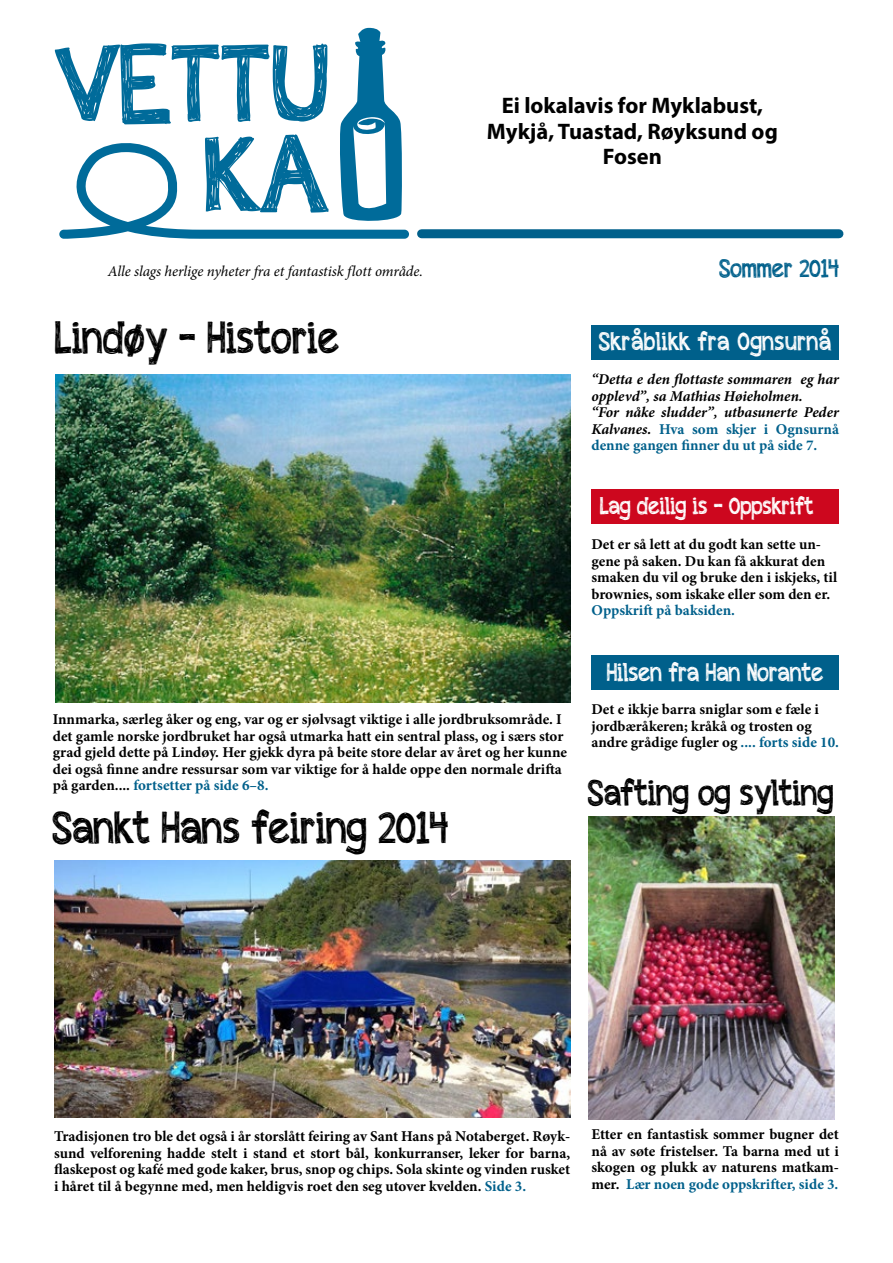
<style>
.page{position:relative;width:893px;height:1263px;background:#fff}
.page>*{position:absolute;margin:0;border:0;box-sizing:border-box;transform-origin:0 0}
.t1{font:45px "appleberry";color:#000;scale:.81 1}
.t2{font:36px "appleberry";color:#000;scale:.81 1}
.t3{font:25.5px "appleberry";letter-spacing:.03em;color:#fff;scale:.81 1}
.t4{font:25.5px "appleberry";color:#fff;scale:.81 1}
.t5{font:25.5px "appleberry";color:#00608b;scale:.81 1}
.t6{font:24px "appleberry";color:#fff;scale:.81 1}
.t7{font:700 22.5px/25.5px "Myriad Pro";color:#000;text-align:center}
.t8{font:700 15px/16.5px "Minion Pro";color:#000}
.t9{font:italic 700 15px/16.5px "Minion Pro";letter-spacing:-.005em;color:#000}
.t10{font:italic 15px "Minion Pro";letter-spacing:-.01em;color:#000}
.t11{font:700 15px "Minion Pro";color:#00608b}
.s1{font-style:normal;color:#00608b}
.s2{color:#00608b}
</style>
<div class="page">
<svg style="left:55px;top:28px;width:354px;height:211px"></svg>
<div style="left:591px;top:325px;width:248px;height:34px;background:#00608b"></div>
<div style="left:591px;top:490px;width:248px;height:34px;background:#cd071e"></div>
<div style="left:591px;top:656px;width:248px;height:34px;background:#00608b"></div>
<img style="left:54px;top:860px;width:516px;height:257px">
<div style="left:422px;top:229px;width:417px;height:9px;background:#00608b"></div>
<img style="left:55px;top:374px;width:515px;height:328px">
<img style="left:588px;top:817px;width:246px;height:302px">
<p class="t10" style="left:108px;top:261px;width:317px">Alle slags herlige nyheter fra et fantastisk flott område.</p>
<h1 class="t1" style="left:55px;top:305px;width:352px">Lindøy - Historie</h1>
<h3 class="t7" style="left:487px;top:92px;width:292px">Ei lokalavis for Myklabust,<br>Mykjå, Tuastad, Røyksund og<br>Fosen</h3>
<h3 class="t5" style="left:719px;top:250px;width:149px">Sommer 2014</h3>
<h3 class="t3" style="left:599px;top:323px;width:288px">Skråblikk fra Ognsurnå</h3>
<p class="t9" style="left:591px;top:371px;width:249px">“Detta e den flottaste sommaren eg har opplevd”, sa Mathias Høieholmen.<br>“For nåke sludder”, utbasunerte Peder Kalvanes. <span class="s1">Hva som skjer i Ognsurnå denne gangen finner du ut på side 7.</span></p>
<h3 class="t6" style="left:600px;top:489px;width:265px">Lag deilig is - Oppskrift</h3>
<p class="t8" style="left:591px;top:536px;width:247px">Det er så lett at du godt kan sette un&shy;gene på saken. Du kan få akkurat den smaken du vil og bruke den i iskjeks, til brownies, som iskake eller som den er.</p>
<p class="t11" style="left:591px;top:600px;width:145px">Oppskrift på baksiden.</p>
<p class="t8" style="left:53px;top:711px;width:516px">Innmarka, særleg åker og eng, var og er sjølvsagt viktige i alle jordbruksområde. I det gamle norske jordbruket har også utmarka hatt ein sentral plass, og i særs stor grad gjeld dette på Lindøy. Her gjekk dyra på beite store delar av året og her kunne dei også finne andre ressursar som var viktige for å halde oppe den normale drifta på garden.... <span class="s2">fortsetter på side 6–8.</span></p>
<h1 class="t1" style="left:53px;top:795px;width:490px">Sankt Hans feiring 2014</h1>
<h3 class="t4" style="left:607px;top:654px;width:269px">Hilsen fra Han Norante</h3>
<p class="t8" style="left:591px;top:701px;width:249px">Det e ikkje barra sniglar som e fæle i jordbæråkeren; kråkå og trosten og andre grådige fugler og <span class="s2">.... forts side 10.</span></p>
<h2 class="t2" style="left:588px;top:767px;width:304px">Safting og sylting</h2>
<p class="t8" style="left:54px;top:1128px;width:518px;text-align:justify">Tradisjonen tro ble det også i år storslått feiring av Sant Hans på Notaberget. Røyk&shy;sund velforening hadde stelt i stand et stort bål, konkurranser, leker for barna, flaskepost og kafé med gode kaker, brus, snop og chips. Sola skinte og vinden rusket i håret til å begynne med, men heldigvis roet den seg utover kvelden. <span class="s2">Side 3.</span></p>
<p class="t8" style="left:591px;top:1126px;width:249px;text-align:justify">Etter en fantastisk sommer bugner det nå av søte fristelser. Ta barna med ut i skogen og plukk av naturens matkam&shy;mer. <span class="s2">Lær noen gode oppskrifter, side 3.</span></p>
</div>
